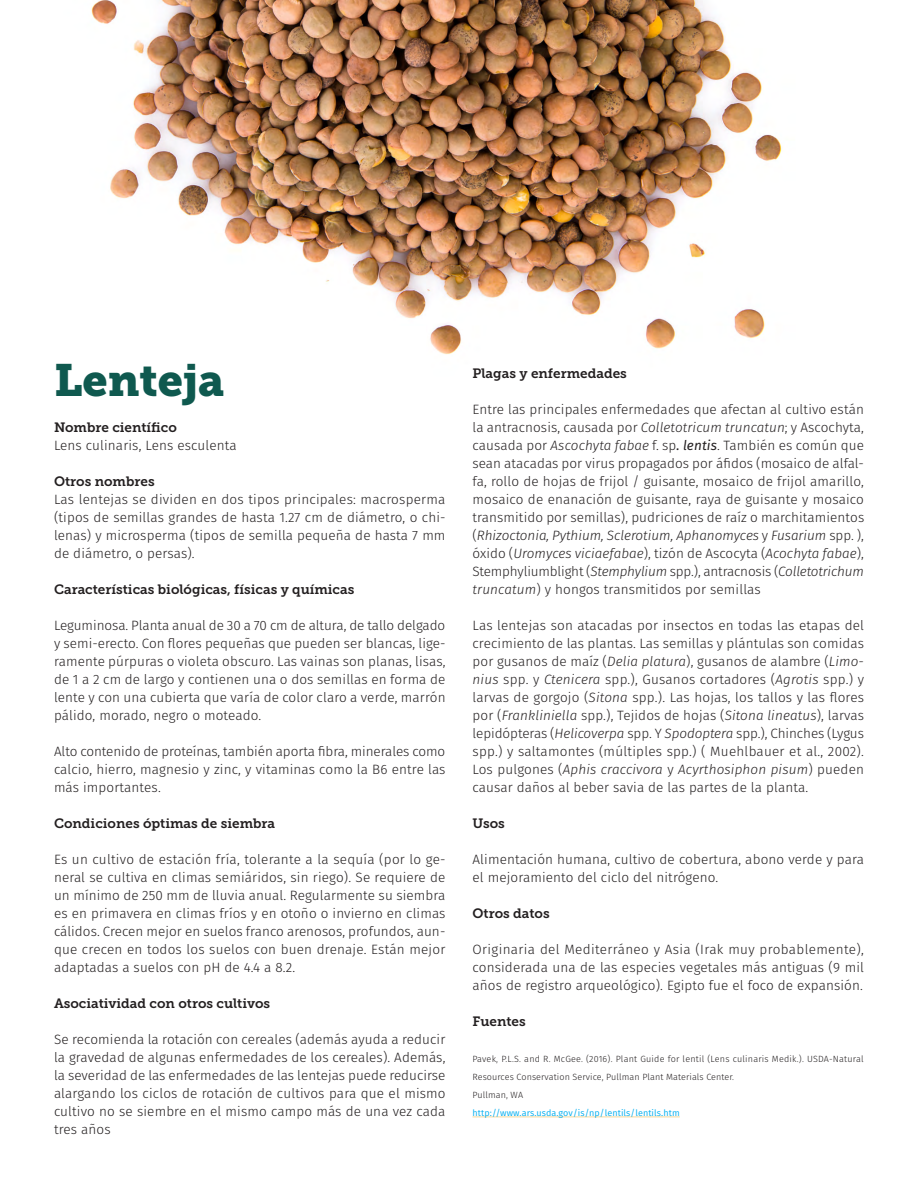
<style>
.page{position:relative;width:918px;height:1188px;background:#fff}
.page>*{position:absolute;margin:0;border:0;box-sizing:border-box;transform-origin:0 0}
.t1{font:45px "Museo Slab 900";color:#0f594f}
.Paragraph_Style_2{font:300 13.5px/18px "Fira Sans";letter-spacing:.01em;color:#231f20;text-align:justify}
.t2{font:13.5px "Museo Slab 700";color:#231f20}
.Paragraph_Style_1{font:300 9px/18px "Fira Sans";letter-spacing:.01em;color:#231f20}
.Paragraph_Style_1-2{font:9px "Fira Sans";letter-spacing:.01em;color:#00aeef}
.s1{font-style:italic}
.s2{font-weight:400;font-style:italic}
</style>
<div class="page">
<img style="left:91px;top:0;width:691px;height:355px">
<hr style="left:472px;top:1117px;width:208px;height:1px;background:#f5d79a">
<p class="t1" style="left:54px;top:354px;width:172px">Lenteja</p>
<p class="t2" style="left:54px;top:420px;width:124px">Nombre científico</p>
<p class="Paragraph_Style_2" style="left:54px;top:436px;width:184px">Lens culinaris, Lens esculenta</p>
<p class="t2" style="left:54px;top:474px;width:102px">Otros nombres</p>
<p class="Paragraph_Style_2" style="left:54px;top:490px;width:393px">Las lentejas se dividen en dos tipos principales: macrosperma (tipos de semillas grandes de hasta 1.27 cm de diámetro, o chi&shy;lenas) y microsperma (tipos de semilla pequeña de hasta 7 mm de diámetro, o persas).</p>
<p class="t2" style="left:54px;top:582px;width:302px">Características biológicas, físicas y químicas</p>
<p class="Paragraph_Style_2" style="left:54px;top:616px;width:393px">Leguminosa. Planta anual de 30 a 70 cm de altura, de tallo delgado y semi-erecto. Con flores pequeñas que pueden ser blancas, lige&shy;ramente púrpuras o violeta obscuro. Las vainas son planas, lisas, de 1 a 2 cm de largo y contienen una o dos semillas en forma de lente y con una cubierta que varía de color claro a verde, marrón pálido, morado, negro o moteado.</p>
<p class="Paragraph_Style_2" style="left:54px;top:742px;width:393px">Alto contenido de proteínas, también aporta fibra, minerales como calcio, hierro, magnesio y zinc, y vitaminas como la B6 entre las más importantes.</p>
<p class="t2" style="left:54px;top:816px;width:223px">Condiciones óptimas de siembra</p>
<p class="Paragraph_Style_2" style="left:54px;top:850px;width:393px">Es un cultivo de estación fría, tolerante a la sequía (por lo ge&shy;neral se cultiva en climas semiáridos, sin riego). Se requiere de un mínimo de 250 mm de lluvia anual. Regularmente su siembra es en primavera en climas fríos y en otoño o invierno en climas cálidos. Crecen mejor en suelos franco arenosos, profundos, aun&shy;que crecen en todos los suelos con buen drenaje. Están mejor adaptadas a suelos con pH de 4.4 a 8.2.</p>
<p class="t2" style="left:54px;top:996px;width:218px">Asociatividad con otros cultivos</p>
<p class="Paragraph_Style_2" style="left:54px;top:1030px;width:393px">Se recomienda la rotación con cereales (además ayuda a reducir la gravedad de algunas enfermedades de los cereales). Además, la severidad de las enfermedades de las lentejas puede reducirse alargando los ciclos de rotación de cultivos para que el mismo cultivo no se siembre en el mismo campo más de una vez cada tres años</p>
<p class="t2" style="left:472px;top:366px;width:156px">Plagas y enfermedades</p>
<p class="Paragraph_Style_2" style="left:472px;top:400px;width:393px">Entre las principales enfermedades que afectan al cultivo están la antracnosis, causada por <span class="s1">Colletotricum truncatun</span>; y Ascochyta, causada por <span class="s1">Ascochyta fabae</span> f. sp<span class="s2">. lentis</span>. También es común que sean atacadas por virus propagados por áfidos (mosaico de alfal&shy;fa, rollo de hojas de frijol / guisante, mosaico de frijol amarillo, mosaico de enanación de guisante, raya de guisante y mosaico transmitido por semillas), pudriciones de raíz o marchitamientos (<span class="s1">Rhizoctonia, Pythium, Sclerotium, Aphanomyces</span> y <span class="s1">Fusarium</span> spp. ), óxido (<span class="s1">Uromyces viciaefabae</span>), tizón de Ascocyta (<span class="s1">Acochyta fabae</span>), Stemphyliumblight (<span class="s1">Stemphylium</span> spp.), antracnosis (<span class="s1">Colletotrichum truncatum</span>) y hongos transmitidos por semillas</p>
<p class="Paragraph_Style_2" style="left:473px;top:616px;width:393px">Las lentejas son atacadas por insectos en todas las etapas del crecimiento de las plantas. Las semillas y plántulas son comidas por gusanos de maíz (<span class="s1">Delia platura</span>), gusanos de alambre (<span class="s1">Limo&shy;nius</span> spp. y <span class="s1">Ctenicera</span> spp.), Gusanos cortadores (<span class="s1">Agrotis</span> spp.) y larvas de gorgojo (<span class="s1">Sitona</span> spp.). Las hojas, los tallos y las flores por (<span class="s1">Frankliniella</span> spp.), Tejidos de hojas (<span class="s1">Sitona lineatus</span>), larvas lepidópteras (<span class="s1">Helicoverpa</span> spp. Y <span class="s1">Spodoptera</span> spp.), Chinches (Lygus spp.) y saltamontes (múltiples spp.) ( Muehlbauer et al., 2002).<br>Los pulgones (<span class="s1">Aphis craccivora</span> y <span class="s1">Acyrthosiphon pisum</span>) pueden causar daños al beber savia de las partes de la planta.</p>
<p class="t2" style="left:473px;top:816px;width:34px">Usos</p>
<p class="Paragraph_Style_2" style="left:473px;top:850px;width:393px">Alimentación humana, cultivo de cobertura, abono verde y para el mejoramiento del ciclo del nitrógeno.</p>
<p class="t2" style="left:473px;top:906px;width:79px">Otros datos</p>
<p class="Paragraph_Style_2" style="left:473px;top:940px;width:393px">Originaria del Mediterráneo y Asia (Irak muy probablemente), considerada una de las especies vegetales más antiguas (9 mil años de registro arqueológico). Egipto fue el foco de expansión.</p>
<p class="t2" style="left:473px;top:1014px;width:55px">Fuentes</p>
<p class="Paragraph_Style_1" style="left:473px;top:1050px;width:393px">Pavek, P.L.S. and R. McGee. (2016). Plant Guide for lentil (Lens culinaris Medik.). USDA-Natural<br>Resources Conservation Service, Pullman Plant Materials Center.</p>
<p class="Paragraph_Style_1" style="left:473px;top:1086px;width:52px">Pullman, WA</p>
<p class="Paragraph_Style_1-2" style="left:473px;top:1106px;width:209px">http://www.ars.usda.gov/is/np/lentils/lentils.htm</p>
</div>
